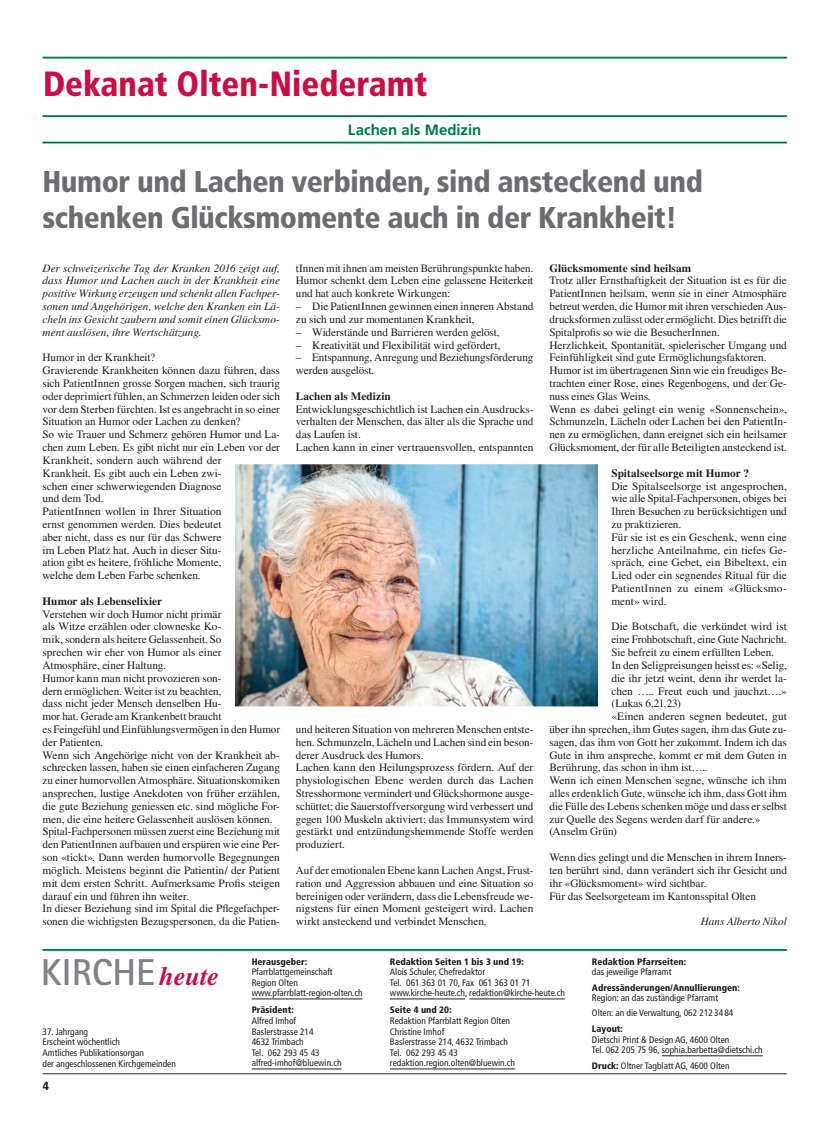
<style>
.page{position:relative;width:833px;height:1134px;background:#fff}
.page>*{position:absolute;margin:0;border:0;box-sizing:border-box;transform-origin:0 0}
.t1{font:700 37.5px "Rotis Sans Serif";letter-spacing:.005em;color:#808285}
.t2{font:900 condensed 35px "Frutiger";color:#cd0c44;scale:.95 1}
.t3{font:900 condensed 30px/36px "Frutiger";letter-spacing:-.015em;color:#6c6d70}
.t4{font:700 15px "Frutiger";color:#00794a}
.t5{font:900 condensed 11.88px "Frutiger";color:#231f20}
.t6{font:11.25px/12.8px "Times";letter-spacing:-.005em;color:#231f20}
.t7{font:italic 11.25px/12.8px "Times";color:#231f20;text-align:justify}
.t8{font:700 11.25px "Times";letter-spacing:.005em;color:#231f20}
.t9{font:condensed 9.38px/10.6px "Frutiger";color:#231f20}
.t10{font:900 condensed 9.38px "Frutiger";color:#231f20}
.s1{font-family:"Times";font-style:italic;font-size:26.25px;color:#cd0c44}
.s2{font-weight:900}
</style>
<div class="page">
<hr style="left:43px;top:57px;width:744px;height:2px;background:#00794a">
<hr style="left:43px;top:115px;width:744px;height:2px;background:#00794a">
<hr style="left:43px;top:142px;width:744px;height:2px;background:#00794a">
<hr style="left:43px;top:949px;width:744px;height:2px;background:#00794a">
<hr style="left:252px;top:999px;width:110px;height:1px;background:#231f20">
<hr style="left:252px;top:1069px;width:90px;height:1px;background:#231f20">
<hr style="left:390px;top:999px;width:75px;height:1px;background:#231f20">
<hr style="left:469px;top:999px;width:96px;height:1px;background:#231f20">
<hr style="left:390px;top:1069px;width:125px;height:1px;background:#231f20">
<hr style="left:662px;top:1055px;width:101px;height:1px;background:#231f20">
<hr style="left:43px;top:1073px;width:744px;height:1px;background:#231f20">
<img style="left:236px;top:465px;width:361px;height:241px">
<h2 class="t2" style="left:43px;top:63px;width:406px">Dekanat Olten-Niederamt</h2>
<h3 class="t4" style="left:348px;top:121px;width:135px">Lachen als Medizin</h3>
<h3 class="t3" style="left:43px;top:163px;width:662px">Humor und Lachen verbinden, sind ansteckend und schenken Glücksmomente auch in der Krankheit!</h3>
<p class="t7" style="left:43px;top:262px;width:239px">Der schweizerische Tag der Kranken 2016 zeigt auf, dass Humor und Lachen auch in der Krankheit eine positive Wirkung erzeugen und schenkt allen Fachper&shy;sonen und Angehörigen, welche den Kranken ein Lä&shy;cheln ins Gesicht zaubern und somit einen Glücksmo&shy;ment auslösen, ihre Wertschätzung.</p>
<p class="t6" style="left:43px;top:351px;width:239px">Humor in der Krankheit?<br>Gravierende Krankheiten können dazu führen, dass sich PatientInnen grosse Sorgen machen, sich traurig oder deprimiert fühlen, an Schmerzen leiden oder sich vor dem Sterben fürchten. Ist es angebracht in so einer Situation an Humor oder Lachen zu denken?<br>So wie Trauer und Schmerz gehören Humor und La&shy;chen zum Leben. Es gibt nicht nur ein Leben vor der Krankheit, sondern auch während der<br>Krankheit. Es gibt auch ein Leben zwi-<br>schen einer schwerwiegenden Diagnose<br>und dem Tod.<br>PatientInnen wollen in Ihrer Situation<br>ernst genommen werden. Dies bedeutet<br>aber nicht, dass es nur für das Schwere<br>im Leben Platz hat. Auch in dieser Situ-<br>ation gibt es heitere, fröhliche Momente,<br>welche dem Leben Farbe schenken.</p>
<p class="t8" style="left:43px;top:594px;width:121px">Humor als Lebenselixier</p>
<p class="t6" style="left:43px;top:607px;width:239px">Verstehen wir doch Humor nicht primär<br>als Witze erzählen oder clowneske Ko-<br>mik, sondern als heitere Gelassenheit. So<br>sprechen wir eher von Humor als einer Atmosphäre, einer Haltung.<br>Humor kann man nicht provozieren son-<br>dern ermöglichen. Weiter ist zu beachten,<br>dass nicht jeder Mensch denselben Hu-<br>mor hat. Gerade am Krankenbett braucht<br>es Feingefühl und Einfühlungsvermögen in den Humor der Patienten.<br>Wenn sich Angehörige nicht von der Krankheit ab&shy;schrecken lassen, haben sie einen einfacheren Zugang zu einer humorvollen Atmosphäre. Situationskomiken ansprechen, lustige Anekdoten von früher erzählen, die gute Beziehung geniessen etc. sind mögliche For&shy;men, die eine heitere Gelassenheit auslösen können.<br>Spital-Fachpersonen müssen zuerst eine Beziehung mit den PatientInnen aufbauen und erspüren wie eine Per&shy;son «tickt». Dann werden humorvolle Begegnungen möglich. Meistens beginnt die Patientin/ der Patient mit dem ersten Schritt. Aufmerksame Profis steigen darauf ein und führen ihn weiter.<br>In dieser Beziehung sind im Spital die Pflegefachper&shy;sonen die wichtigsten Bezugspersonen, da die Patien-</p>
<p class="t6" style="left:296px;top:261px;width:239px;text-align:justify">tInnen mit ihnen am meisten Berührungspunkte haben.<br>Humor schenkt dem Leben eine gelassene Heiterkeit und hat auch konkrete Wirkungen:</p>
<p class="t6" style="left:296px;top:300px;width:239px">– Die PatientInnen gewinnen einen inneren Abstand zu sich und zur momentanen Krankheit,</p>
<p class="t6" style="left:296px;top:325px;width:205px">– Widerstände und Barrieren werden gelöst,</p>
<p class="t6" style="left:296px;top:338px;width:206px">– Kreativität und Flexibilität wird gefördert,</p>
<p class="t6" style="left:296px;top:351px;width:239px">– Entspannung, Anregung und Beziehungsförderung werden ausgelöst.</p>
<p class="t8" style="left:296px;top:389px;width:96px">Lachen als Medizin</p>
<p class="t6" style="left:296px;top:402px;width:239px">Entwicklungsgeschichtlich ist Lachen ein Ausdrucks&shy;verhalten der Menschen, das älter als die Sprache und das Laufen ist.<br>Lachen kann in einer vertrauensvollen, entspannten</p>
<p class="t6" style="left:296px;top:723px;width:239px">und heiteren Situation von mehreren Menschen entste&shy;hen. Schmunzeln, Lächeln und Lachen sind ein beson&shy;derer Ausdruck des Humors.<br>Lachen kann den Heilungsprozess fördern. Auf der physiologischen Ebene werden durch das Lachen Stresshormone vermindert und Glückshormone ausge&shy;schüttet; die Sauerstoffversorgung wird verbessert und gegen 100 Muskeln aktiviert; das Immunsystem wird gestärkt und entzündungshemmende Stoffe werden produziert.</p>
<p class="t6" style="left:296px;top:864px;width:239px;text-align:justify">Auf der emotionalen Ebene kann Lachen Angst, Frust&shy;ration und Aggression abbauen und eine Situation so bereinigen oder verändern, dass die Lebensfreude we&shy;nigstens für einen Moment gesteigert wird. Lachen wirkt ansteckend und verbindet Menschen.</p>
<p class="t8" style="left:549px;top:261px;width:143px">Glücksmomente sind heilsam</p>
<p class="t6" style="left:549px;top:274px;width:239px">Trotz aller Ernsthaftigkeit der Situation ist es für die PatientInnen heilsam, wenn sie in einer Atmosphäre betreut werden, die Humor mit ihren verschieden Aus&shy;drucksformen zulässt oder ermöglicht. Dies betrifft die Spitalprofis so wie die BesucherInnen.<br>Herzlichkeit, Spontanität, spielerischer Umgang und Feinfühligkeit sind gute Ermöglichungsfaktoren.<br>Humor ist im übertragenen Sinn wie ein freudiges Be&shy;trachten einer Rose, eines Regenbogens, und der Ge&shy;nuss eines Glas Weins.<br>Wenn es dabei gelingt ein wenig «Sonnenschein», Schmunzeln, Lächeln oder Lachen bei den PatientIn&shy;nen zu ermöglichen, dann ereignet sich ein heilsamer Glücksmoment, der für alle Beteiligten ansteckend ist.</p>
<p class="t8" style="left:611px;top:466px;width:139px">Spitalseelsorge mit Humor ?</p>
<p class="t6" style="left:611px;top:479px;width:177px">Die Spitalseelsorge ist angesprochen, wie alle Spital-Fachpersonen, obiges bei Ihren Besuchen zu berücksichtigen und zu praktizieren.<br>Für sie ist es ein Geschenk, wenn eine herzliche Anteilnahme, ein tiefes Ge&shy;spräch, eine Gebet, ein Bibeltext, ein Lied oder ein segnendes Ritual für die PatientInnen zu einem «Glücksmo&shy;ment» wird.</p>
<p class="t6" style="left:611px;top:620px;width:177px">Die Botschaft, die verkündet wird ist</p>
<p class="t6" style="left:611px;top:633px;width:177px">eine Frohbotschaft, eine Gute Nachricht.</p>
<p class="t6" style="left:611px;top:646px;width:164px">Sie befreit zu einem erfüllten Leben.</p>
<p class="t6" style="left:611px;top:659px;width:177px">In den Seligpreisungen heisst es: «Selig,</p>
<p class="t6" style="left:611px;top:671px;width:177px">die ihr jetzt weint, denn ihr werdet la-</p>
<p class="t6" style="left:611px;top:684px;width:177px">chen ….. Freut euch und jauchzt….»</p>
<p class="t6" style="left:611px;top:697px;width:71px">(Lukas 6,21.23)</p>
<p class="t6" style="left:611px;top:710px;width:177px">«Einen anderen segnen bedeutet, gut</p>
<p class="t6" style="left:549px;top:723px;width:239px">über ihn sprechen, ihm Gutes sagen, ihm das Gute zu-</p>
<p class="t6" style="left:549px;top:735px;width:239px">sagen, das ihm von Gott her zukommt. Indem ich das</p>
<p class="t6" style="left:549px;top:748px;width:239px">Gute in ihm anspreche, kommt er mit dem Guten in</p>
<p class="t6" style="left:549px;top:761px;width:159px">Berührung, das schon in ihm ist…..</p>
<p class="t6" style="left:549px;top:774px;width:239px">Wenn ich einen Menschen segne, wünsche ich ihm</p>
<p class="t6" style="left:549px;top:787px;width:239px">alles erdenklich Gute, wünsche ich ihm, dass Gott ihm</p>
<p class="t6" style="left:549px;top:800px;width:239px">die Fülle des Lebens schenken möge und dass er selbst</p>
<p class="t6" style="left:549px;top:812px;width:212px">zur Quelle des Segens werden darf für andere.»</p>
<p class="t6" style="left:549px;top:825px;width:69px">(Anselm Grün)</p>
<p class="t6" style="left:549px;top:851px;width:239px">Wenn dies gelingt und die Menschen in ihrem Inners&shy;ten berührt sind, dann verändert sich ihr Gesicht und ihr «Glücksmoment» wird sichtbar.<br>Für das Seelsorgeteam im Kantonsspital Olten</p>
<p class="t7" style="left:701px;top:915px;width:87px">Hans Alberto Nikol</p>
<h1 class="t1" style="left:41px;top:948px;width:180px">KIRCHE <span class="s1">heute</span></h1>
<p class="t9" style="left:43px;top:1026px;width:135px">37. Jahrgang<br>Erscheint wöchentlich<br>Amtliches Publikationsorgan<br>der angeschlossenen Kirchgemeinden</p>
<p class="t5" style="left:43px;top:1078px;width:8px">4</p>
<p class="t10" style="left:252px;top:956px;width:57px">Herausgeber:</p>
<p class="t9" style="left:252px;top:967px;width:112px">Pfarrblattgemeinschaft<br>Region Olten www.pfarrblatt-region-olten.ch</p>
<p class="t10" style="left:252px;top:1004px;width:44px">Präsident:</p>
<p class="t9" style="left:252px;top:1015px;width:91px">Alfred Imhof<br>Baslerstrasse 214<br>4632 Trimbach<br>Tel. 062 293 45 43 alfred-imhof@bluewin.ch</p>
<p class="t10" style="left:390px;top:956px;width:135px">Redaktion Seiten 1 bis 3 und 19:</p>
<p class="t9" style="left:390px;top:967px;width:176px">Alois Schuler, Chefredaktor<br>Tel. 061 363 01 70, Fax 061 363 01 71 www.kirche-heute.ch, redaktion@kirche-heute.ch</p>
<p class="t10" style="left:390px;top:1004px;width:63px">Seite 4 und 20:</p>
<p class="t9" style="left:390px;top:1015px;width:127px">Redaktion Pfarrblatt Region Olten<br>Christine Imhof<br>Baslerstrasse 214, 4632 Trimbach<br>Tel. 062 293 45 43 redaktion.region.olten@bluewin.ch</p>
<p class="t10" style="left:592px;top:956px;width:96px">Redaktion Pfarrseiten:</p>
<p class="t9" style="left:592px;top:967px;width:81px">das jeweilige Pfarramt</p>
<p class="t10" style="left:592px;top:982px;width:149px">Adressänderungen/Annullierungen:</p>
<p class="t9" style="left:592px;top:991px;width:143px;line-height:15px">Region: an das zuständige Pfarramt<br>Olten: an die Verwaltung, 062 212 34 84</p>
<p class="t10" style="left:592px;top:1023px;width:33px">Layout:</p>
<p class="t9" style="left:592px;top:1034px;width:172px">Dietschi Print &amp; Design AG, 4600 Olten<br>Tel. 062 205 75 96, sophia.barbetta@dietschi.ch</p>
<p class="t9" style="left:592px;top:1060px;width:139px"><span class="s2">Druck:</span> Oltner Tagblatt AG, 4600 Olten</p>
</div>
